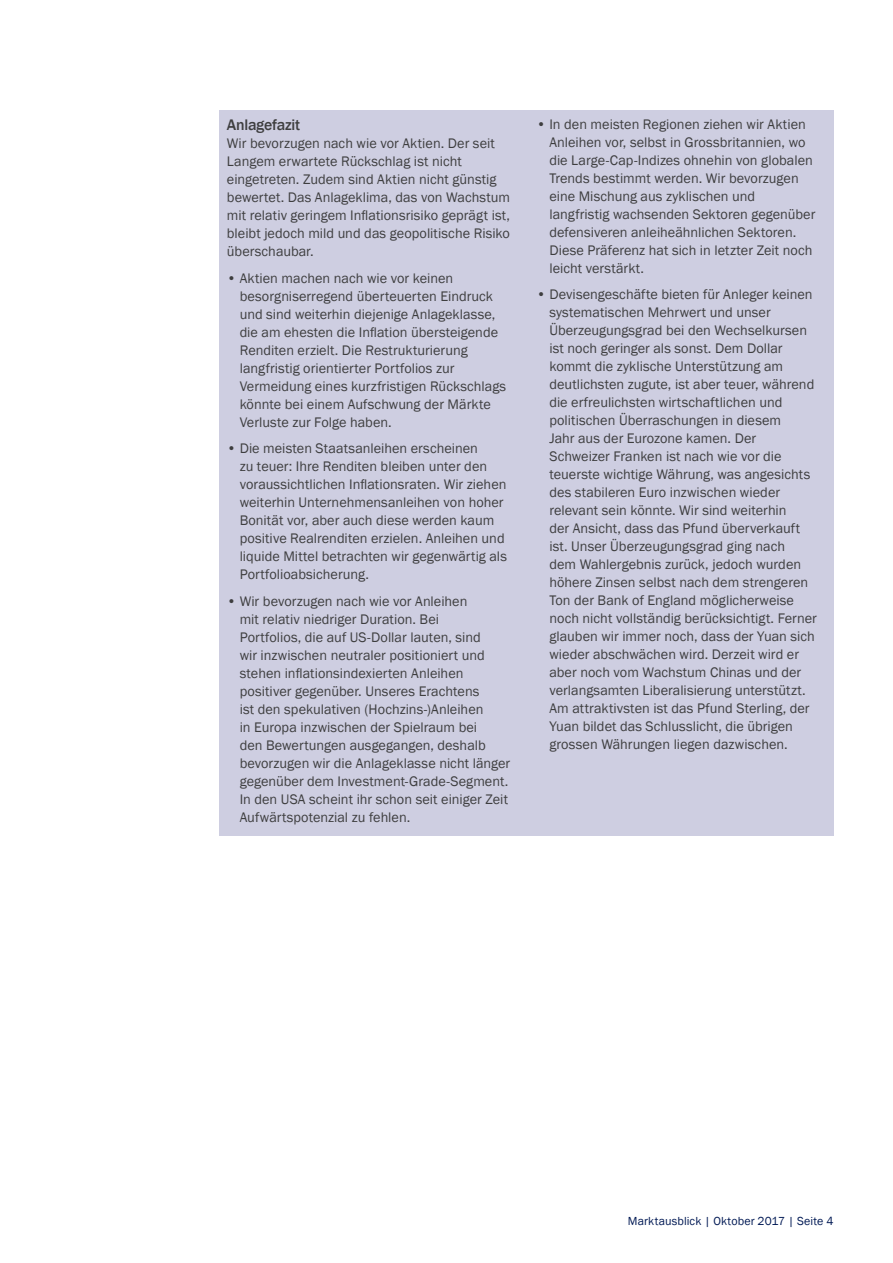
<style>
.page{position:relative;width:893px;height:1263px;background:#fff}
.page>*{position:absolute;margin:0;border:0;box-sizing:border-box;transform-origin:0 0}
.t1{font:500 15.75px "Franklin Gothic";letter-spacing:-.015em;color:#3e3e3f}
.t2{font:14.25px/18px "Franklin Gothic";color:#3e3e3f}
.t3{font:12px "Franklin Gothic";letter-spacing:.01em;color:#001954}
</style>
<div class="page">
<div style="left:219px;top:111px;width:614px;height:725px;background:#cecee1"></div>
<p class="t1" style="left:227px;top:115px;width:75px">Anlagefazit</p>
<p class="t2" style="left:227px;top:135px;width:285px">Wir bevorzugen nach wie vor Aktien. Der seit Langem erwartete Rückschlag ist nicht eingetreten. Zudem sind Aktien nicht günstig bewertet. Das Anlageklima, das von Wachstum mit relativ geringem Inflationsrisiko geprägt ist, bleibt jedoch mild und das geopolitische Risiko überschaubar.</p>
<p class="t2" style="left:240px;top:269px;width:268px;text-indent:-13px">• Aktien machen nach wie vor keinen besorgniserregend überteuerten Eindruck und sind weiterhin diejenige Anlageklasse, die am ehesten die Inflation übersteigende Renditen erzielt. Die Restrukturierung langfristig orientierter Portfolios zur Vermeidung eines kurzfristigen Rückschlags könnte bei einem Aufschwung der Märkte Verluste zur Folge haben.</p>
<p class="t2" style="left:240px;top:440px;width:269px;text-indent:-13px">• Die meisten Staatsanleihen erscheinen<br>zu teuer: Ihre Renditen bleiben unter den voraussichtlichen Inflationsraten. Wir ziehen weiterhin Unternehmensanleihen von hoher Bonität vor, aber auch diese werden kaum positive Realrenditen erzielen. Anleihen und liquide Mittel betrachten wir gegenwärtig als Portfolioabsicherung.</p>
<p class="t2" style="left:240px;top:592px;width:272px;text-indent:-13px">• Wir bevorzugen nach wie vor Anleihen<br>mit relativ niedriger Duration. Bei<br>Portfolios, die auf US-Dollar lauten, sind<br>wir inzwischen neutraler positioniert und stehen inflationsindexierten Anleihen positiver gegenüber. Unseres Erachtens<br>ist den spekulativen (Hochzins-)Anleihen<br>in Europa inzwischen der Spielraum bei<br>den Bewertungen ausgegangen, deshalb bevorzugen wir die Anlageklasse nicht länger gegenüber dem Investment-Grade-Segment.<br>In den USA scheint ihr schon seit einiger Zeit Aufwärtspotenzial zu fehlen.</p>
<p class="t2" style="left:549px;top:116px;width:267px;text-indent:-13px">• In den meisten Regionen ziehen wir Aktien Anleihen vor, selbst in Grossbritannien, wo die Large-Cap-Indizes ohnehin von globalen Trends bestimmt werden. Wir bevorzugen eine Mischung aus zyklischen und langfristig wachsenden Sektoren gegenüber defensiveren anleiheähnlichen Sektoren.<br>Diese Präferenz hat sich in letzter Zeit noch leicht verstärkt.</p>
<p class="t2" style="left:549px;top:286px;width:269px;text-indent:-13px">• Devisengeschäfte bieten für Anleger keinen systematischen Mehrwert und unser Überzeugungsgrad bei den Wechselkursen ist noch geringer als sonst. Dem Dollar kommt die zyklische Unterstützung am deutlichsten zugute, ist aber teuer, während die erfreulichsten wirtschaftlichen und politischen Überraschungen in diesem<br>Jahr aus der Eurozone kamen. Der Schweizer Franken ist nach wie vor die teuerste wichtige Währung, was angesichts des stabileren Euro inzwischen wieder relevant sein könnte. Wir sind weiterhin<br>der Ansicht, dass das Pfund überverkauft ist. Unser Überzeugungsgrad ging nach<br>dem Wahlergebnis zurück, jedoch wurden höhere Zinsen selbst nach dem strengeren Ton der Bank of England möglicherweise noch nicht vollständig berücksichtigt. Ferner glauben wir immer noch, dass der Yuan sich wieder abschwächen wird. Derzeit wird er aber noch vom Wachstum Chinas und der verlangsamten Liberalisierung unterstützt.<br>Am attraktivsten ist das Pfund Sterling, der Yuan bildet das Schlusslicht, die übrigen grossen Währungen liegen dazwischen.</p>
<p class="t3" style="left:628px;top:1213px;width:207px">Marktausblick | Oktober 2017 | Seite 4</p>
</div>
